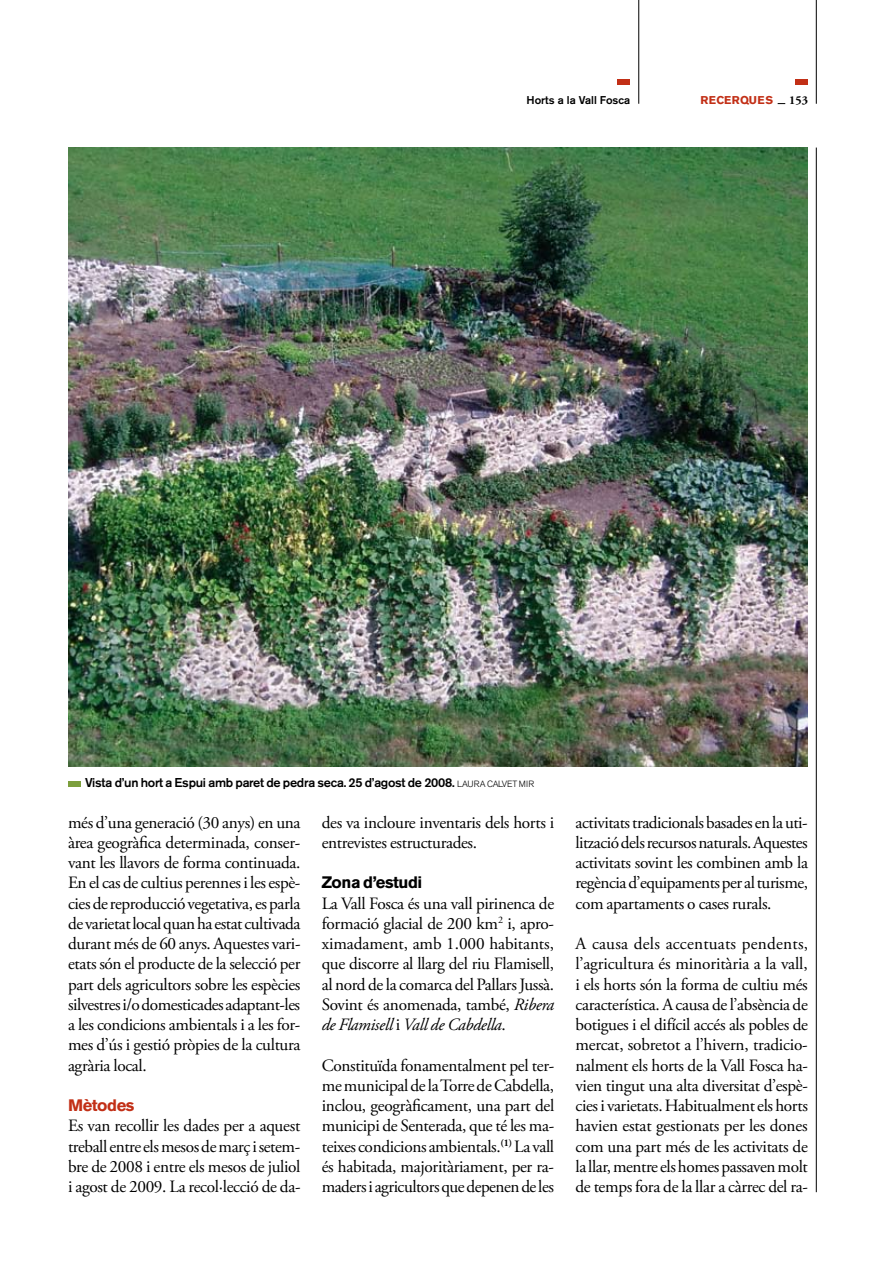
<style>
.page{position:relative;width:893px;height:1263px;background:#fff}
.page>*{position:absolute;margin:0;border:0;box-sizing:border-box;transform-origin:0 0}
.t1{font:17.25px/20.2px "Adobe Garamond Pro";letter-spacing:-.02em;color:#000;text-align:justify}
.t2{font:700 16.5px "Akzidenz Grotesk BE";letter-spacing:-.025em;color:#000}
.t3{font:700 16.5px "Akzidenz Grotesk BE";letter-spacing:-.025em;color:#c22f16}
.t4{font:500 12.75px "Akzidenz Grotesk BE";letter-spacing:-.02em;color:#000}
.t5{font:700 12px "Adobe Garamond Pro";color:#000}
.t6{font:500 11.25px "Akzidenz Grotesk BE";color:#000}
.t7{font:700 11.25px "Akzidenz Grotesk BE";letter-spacing:.03em;color:#c22f16}
.s1{font-weight:300;font-size:9px}
.s2{font-style:italic}
</style>
<div class="page">
<div style="left:618px;top:79px;width:12px;height:6px;background:#c22f16"></div>
<div style="left:795px;top:79px;width:13px;height:6px;background:#c22f16"></div>
<hr style="left:816px;top:148px;width:1px;height:1044px;background:#000">
<hr style="left:816px;top:0;width:1px;height:104px;background:#000">
<hr style="left:638px;top:0;width:1px;height:104px;background:#000">
<img style="left:68px;top:148px;width:740px;height:619px">
<div style="left:68px;top:781px;width:12px;height:6px;background:#7c9f3d"></div>
<p class="t6" style="left:526px;top:93px;width:105px">Horts a la Vall Fosca</p>
<p class="t7" style="left:700px;top:93px;width:17px">rece</p>
<p class="t7" style="left:732px;top:93px;width:43px">rques</p>
<p class="t5" style="left:789px;top:93px;width:20px">153</p>
<p class="t4" style="left:85px;top:775px;width:450px">Vista d’un hort a Espui amb paret de pedra seca. 25 d’agost de 2008. <span class="s1">LAURA CALVET MIR</span></p>
<p class="t1" style="left:68px;top:813px;width:234px">més d’una generació (30 anys) en una àrea geogràfica determinada, conser&shy;vant les llavors de forma continuada.<br>En el cas de cultius perennes i les espè&shy;cies de reproducció vegetativa, es parla de varietat local quan ha estat cultivada durant més de 60 anys. Aquestes vari&shy;etats són el producte de la selecció per part dels agricultors sobre les espècies silvestres i/o domesticades adaptant-les a les condicions ambientals i a les for&shy;mes d’ús i gestió pròpies de la cultura agrària local.</p>
<p class="t3" style="left:68px;top:1096px;width:68px">Mètodes</p>
<p class="t1" style="left:68px;top:1116px;width:234px">Es van recollir les dades per a aquest treball entre els mesos de març i setem&shy;bre de 2008 i entre els mesos de juliol i agost de 2009. La recol·lecció de da-</p>
<p class="t1" style="left:322px;top:813px;width:234px">des va incloure inventaris dels horts i entrevistes estructurades.</p>
<p class="t2" style="left:322px;top:873px;width:102px">Zona d’estudi</p>
<p class="t1" style="left:322px;top:894px;width:234px">La Vall Fosca és una vall pirinenca de formació glacial de 200 km<sup>2</sup> i, apro&shy;ximadament, amb 1.000 habitants, que discorre al llarg del riu Flamisell, al nord de la comarca del Pallars Jussà.<br>Sovint és anomenada, també, <span class="s2">Ribera de Flamisell</span> i <span class="s2">Vall de Cabdella</span>.</p>
<p class="t1" style="left:322px;top:1056px;width:234px">Constituïda fonamentalment pel ter&shy;me municipal de la Torre de Cabdella, inclou, geogràficament, una part del municipi de Senterada, que té les ma&shy;teixes condicions ambientals.<sup>(1)</sup> La vall és habitada, majoritàriament, per ra&shy;maders i agricultors que depenen de les</p>
<p class="t1" style="left:575px;top:813px;width:234px">activitats tradicionals basades en la uti&shy;lització dels recursos naturals. Aquestes activitats sovint les combinen amb la regència d’equipaments per al turisme, com apartaments o cases rurals.</p>
<p class="t1" style="left:575px;top:934px;width:234px">A causa dels accentuats pendents, l’agricultura és minoritària a la vall, i els horts són la forma de cultiu més característica. A causa de l’absència de botigues i el difícil accés als pobles de mercat, sobretot a l’hivern, tradicio&shy;nalment els horts de la Vall Fosca ha&shy;vien tingut una alta diversitat d’espè&shy;cies i varietats. Habitualment els horts havien estat gestionats per les dones com una part més de les activitats de la llar, mentre els homes passaven molt de temps fora de la llar a càrrec del ra-</p>
</div>
